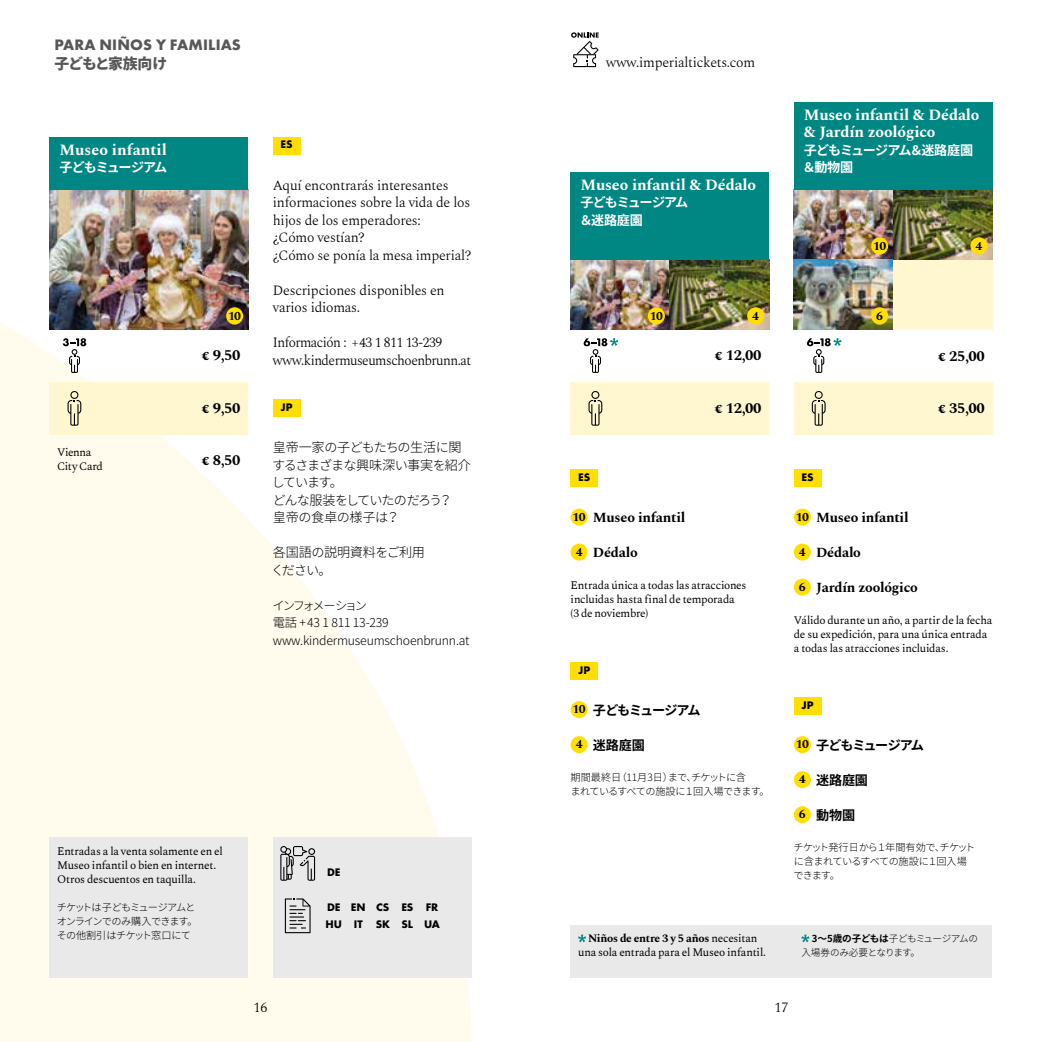
<style>
.page{position:relative;width:1042px;height:1042px;background:#fff}
.page>*{position:absolute;margin:0;border:0;box-sizing:border-box;transform-origin:0 0}
.t1{font:700 15.75px/17.5px "Spectral";letter-spacing:-.01em;color:#fff}
.t2{font:700 15.75px "Futura PT";letter-spacing:.01em;color:#575756}
.t3{font:700 14.88px "Spectral";letter-spacing:-.025em;color:#000}
.t4{font:900 14.88px "Noto Sans JP";letter-spacing:-.055em;color:#575756}
.t5{font:300 14px/17.5px "Spectral";letter-spacing:-.015em;color:#000}
.t6{font:700 14px "Spectral";letter-spacing:-.02em;color:#000}
.t7{font:300 14px/17.5px "Spectral";letter-spacing:-.04em;color:#000}
.t8{font:300 13.12px/17.5px "Noto Sans JP";letter-spacing:-.035em;color:#000}
.t9{font:700 13.12px/17.5px "Noto Sans JP";letter-spacing:-.07em;color:#fff}
.t10{font:700 13.12px "Noto Sans JP";letter-spacing:-.095em;color:#000}
.t11{font:700 13.12px "Noto Sans JP";letter-spacing:-.065em;color:#000}
.t12{font:700 13.12px "Noto Sans JP";letter-spacing:-.095em;color:#fff}
.t13{font:300 12.25px/17.5px "Noto Sans JP";letter-spacing:-.015em;color:#000}
.t14{font:700 12.25px "Spectral";color:#000}
.t15{font:11.38px/14px "Spectral";letter-spacing:-.015em;color:#000}
.t16{font:700 11.38px/17.5px "Futura PT";letter-spacing:-.005em;color:#000}
.t17{font:11.38px/14px "Spectral";letter-spacing:-.035em;color:#000}
.t18{font:300 10.15px/14px "Noto Sans JP";letter-spacing:-.07em;color:#000}
.t19{font:300 9.62px/14px "Noto Sans JP";letter-spacing:-.055em;color:#000}
.s1{font-size:12.25px}
.s2{font-family:"Spectral";font-size:12.25px}
.s3{font-weight:700}
</style>
<div class="page">
<svg style="left:0;top:137px;width:471px;height:905px;fill:#fffced"></svg>
<img style="left:794px;top:190px;width:99px;height:70px">
<img style="left:50px;top:190px;width:198px;height:140px">
<div style="left:50px;top:382px;width:198px;height:53px;background:#fff7d0"></div>
<svg style="left:68px;top:391px;width:13px;height:35px"></svg>
<svg style="left:63px;top:338px;width:23px;height:35px"></svg>
<img style="left:794px;top:260px;width:99px;height:70px">
<div style="left:893px;top:260px;width:99px;height:70px;background:#fff7d0"></div>
<div style="left:794px;top:382px;width:198px;height:53px;background:#fff7d0"></div>
<svg style="left:812px;top:391px;width:13px;height:35px"></svg>
<div style="left:570px;top:382px;width:199px;height:53px;background:#fff7d0"></div>
<svg style="left:588px;top:391px;width:14px;height:35px"></svg>
<img style="left:570px;top:260px;width:100px;height:70px">
<img style="left:670px;top:260px;width:99px;height:70px">
<img style="left:893px;top:190px;width:99px;height:70px">
<svg style="left:571px;top:32px;width:28px;height:35px"></svg>
<svg style="left:584px;top:338px;width:34px;height:35px"></svg>
<svg style="left:807px;top:338px;width:34px;height:35px"></svg>
<div style="left:226px;top:307px;width:17px;height:18px;background:#ffdf00;border-radius:50%"></div>
<div style="left:648px;top:307px;width:17px;height:18px;background:#ffdf00;border-radius:50%"></div>
<div style="left:747px;top:307px;width:17px;height:18px;background:#ffdf00;border-radius:50%"></div>
<div style="left:871px;top:237px;width:17px;height:18px;background:#ffdf00;border-radius:50%"></div>
<div style="left:871px;top:307px;width:17px;height:18px;background:#ffdf00;border-radius:50%"></div>
<div style="left:970px;top:237px;width:17px;height:18px;background:#ffdf00;border-radius:50%"></div>
<div style="left:273px;top:837px;width:198px;height:140px;background:#e9e9e9"></div>
<svg style="left:280px;top:846px;width:35px;height:35px"></svg>
<svg style="left:285px;top:898px;width:25px;height:35px"></svg>
<div style="left:273px;top:137px;width:27px;height:18px;background:#ffdf00"></div>
<div style="left:273px;top:400px;width:27px;height:17px;background:#ffdf00"></div>
<div style="left:50px;top:137px;width:198px;height:53px;background:#008783"></div>
<div style="left:50px;top:837px;width:198px;height:140px;background:#e9e9e9"></div>
<div style="left:570px;top:925px;width:422px;height:52px;background:#e9e9e9"></div>
<svg style="left:801px;top:934px;width:8px;height:8px"></svg>
<svg style="left:578px;top:934px;width:8px;height:8px"></svg>
<div style="left:570px;top:470px;width:28px;height:17px;background:#ffdf00"></div>
<div style="left:570px;top:508px;width:17px;height:17px;background:#ffdf00;border-radius:50%"></div>
<div style="left:570px;top:543px;width:17px;height:17px;background:#ffdf00;border-radius:50%"></div>
<div style="left:570px;top:662px;width:28px;height:18px;background:#ffdf00"></div>
<div style="left:570px;top:701px;width:17px;height:17px;background:#ffdf00;border-radius:50%"></div>
<div style="left:570px;top:736px;width:17px;height:17px;background:#ffdf00;border-radius:50%"></div>
<div style="left:794px;top:470px;width:27px;height:17px;background:#ffdf00"></div>
<div style="left:794px;top:508px;width:17px;height:17px;background:#ffdf00;border-radius:50%"></div>
<div style="left:794px;top:543px;width:17px;height:17px;background:#ffdf00;border-radius:50%"></div>
<div style="left:794px;top:578px;width:17px;height:17px;background:#ffdf00;border-radius:50%"></div>
<div style="left:794px;top:697px;width:27px;height:18px;background:#ffdf00"></div>
<div style="left:794px;top:736px;width:17px;height:17px;background:#ffdf00;border-radius:50%"></div>
<div style="left:794px;top:771px;width:17px;height:17px;background:#ffdf00;border-radius:50%"></div>
<div style="left:794px;top:806px;width:17px;height:17px;background:#ffdf00;border-radius:50%"></div>
<div style="left:794px;top:102px;width:198px;height:88px;background:#008783"></div>
<div style="left:570px;top:172px;width:199px;height:88px;background:#008783"></div>
<h1 class="t2" style="left:55px;top:34px;width:188px">PARA NIÑOS Y FAMILIAS</h1>
<h2 class="t4" style="left:55px;top:55px;width:114px">子どもと家族向け</h2>
<p class="t5" style="left:606px;top:53px;width:151px">www.imperialtickets.com</p>
<h1 class="t1" style="left:60px;top:140px;width:109px">Museo infantil</h1>
<p class="t12" style="left:60px;top:160px;width:109px">子どもミュージアム</p>
<p class="t17" style="left:57px;top:444px;width:47px">Vienna<br>City Card</p>
<p class="t16" style="left:280px;top:136px;width:14px">ES</p>
<p class="t5" style="left:273px;top:175px;width:200px">Aquí encontrarás interesantes informaciones sobre la vida de los hijos de los emperadores:<br>¿Cómo vestían?<br>¿Cómo se ponía la mesa imperial?</p>
<p class="t5" style="left:273px;top:280px;width:173px">Descripciones disponibles en varios idiomas.</p>
<p class="t7" style="left:273px;top:333px;width:200px">Información : + 43 1 811 13-239 www.kindermuseumschoenbrunn.at</p>
<p class="t16" style="left:280px;top:398px;width:14px">JP</p>
<p class="t8" style="left:272px;top:439px;width:200px">皇帝一家の子どもたちの生活に関するさまざまな興味深い事実を紹介しています。<br>どんな服装をしていたのだろう？<br>皇帝の食卓の様子は？</p>
<p class="t8" style="left:271px;top:544px;width:155px">各国語の説明資料をご利用ください。</p>
<p class="t13" style="left:272px;top:597px;width:199px">インフォメーション<br>電話 +43 1 811 13-239 www.kindermuseumschoenbrunn.at</p>
<h1 class="t1" style="left:580px;top:175px;width:177px">Museo infantil &amp; Dédalo</h1>
<p class="t9" style="left:579px;top:194px;width:110px">子どもミュージアム＆迷路庭園</p>
<p class="t14" style="left:228px;top:307px;width:15px">10</p>
<p class="t14" style="left:650px;top:307px;width:15px">10</p>
<p class="t14" style="left:752px;top:307px;width:8px">4</p>
<h2 class="t3" style="left:714px;top:345px;width:49px">€ 12,00</h2>
<h2 class="t3" style="left:201px;top:345px;width:41px">€ 9,50</h2>
<h2 class="t3" style="left:201px;top:397px;width:41px">€ 9,50</h2>
<h2 class="t3" style="left:714px;top:397px;width:49px">€ 12,00</h2>
<h2 class="t3" style="left:201px;top:449px;width:41px">€ 8,50</h2>
<p class="t16" style="left:578px;top:468px;width:14px">ES</p>
<p class="t6" style="left:572px;top:507px;width:114px"><span class="s1">10</span> Museo infantil</p>
<p class="t6" style="left:576px;top:542px;width:64px"><span class="s1">4</span> Dédalo</p>
<p class="t15" style="left:570px;top:577px;width:177px">Entrada única a todas las atracciones incluidas hasta final de temporada<br>(3 de noviembre)</p>
<p class="t16" style="left:578px;top:661px;width:14px">JP</p>
<p class="t10" style="left:572px;top:702px;width:130px"><span class="s2">10</span> 子どもミュージアム</p>
<p class="t11" style="left:576px;top:737px;width:71px"><span class="s2">4</span> 迷路庭園</p>
<p class="t18" style="left:570px;top:771px;width:201px">期間最終日（11月3日）まで、チケットに含<br>まれているすべての施設に１回入場できます。</p>
<p class="t15" style="left:57px;top:843px;width:167px">Entradas a la venta solamente en el<br>Museo infantil o bien en internet.<br>Otros descuentos en taquilla.</p>
<p class="t18" style="left:57px;top:900px;width:142px">チケットは子どもミュージアムとオンラインでのみ購入できます。その他割引はチケット窓口にて</p>
<p class="t16" style="left:327px;top:863px;width:15px">DE</p>
<p class="t16" style="left:325px;top:898px;width:114px">DE EN CS ES FR<br>HU</p>
<p class="t16" style="left:376px;top:915px;width:66px">SK SL UA</p>
<p class="t16" style="left:354px;top:915px;width:10px">IT</p>
<p class="t15" style="left:578px;top:931px;width:189px;text-align:center"><span class="s3">Niños de entre 3 y 5 años</span> necesitan una sola entrada para el Museo infantil.</p>
<h1 class="t1" style="left:804px;top:105px;width:177px">Museo infantil &amp; Dédalo &amp; Jardín zoológico</h1>
<p class="t9" style="left:802px;top:141px;width:172px">子どもミュージアム＆迷路庭園＆動物園</p>
<p class="t14" style="left:873px;top:237px;width:15px">10</p>
<p class="t14" style="left:876px;top:307px;width:8px">6</p>
<p class="t14" style="left:975px;top:237px;width:8px">4</p>
<h2 class="t3" style="left:937px;top:345px;width:49px">€ 25,00</h2>
<h2 class="t3" style="left:937px;top:397px;width:49px">€ 35,00</h2>
<p class="t16" style="left:801px;top:468px;width:14px">ES</p>
<p class="t6" style="left:796px;top:507px;width:114px"><span class="s1">10</span> Museo infantil</p>
<p class="t6" style="left:799px;top:542px;width:64px"><span class="s1">4</span> Dédalo</p>
<p class="t6" style="left:799px;top:577px;width:120px"><span class="s1">6</span> Jardín zoológico</p>
<p class="t15" style="left:794px;top:612px;width:200px">Válido durante un año, a partir de la fecha de su expedición, para una única entrada a todas las atracciones incluidas.</p>
<p class="t16" style="left:801px;top:696px;width:14px">JP</p>
<p class="t10" style="left:796px;top:737px;width:130px"><span class="s2">10</span> 子どもミュージアム</p>
<p class="t11" style="left:799px;top:772px;width:71px"><span class="s2">4</span> 迷路庭園</p>
<p class="t11" style="left:799px;top:807px;width:58px"><span class="s2">6</span> 動物園</p>
<p class="t18" style="left:793px;top:841px;width:183px">チケット発行日から１年間有効で、チケットに含まれているすべての施設に１回入場できます。</p>
<p class="t19" style="left:801px;top:932px;width:178px;text-indent:10px"><span class="s3">3～5歳の子どもは</span>子どもミュージアムの入場券のみ必要となります。</p>
<p class="t5" style="left:254px;top:998px;width:15px">16</p>
<p class="t5" style="left:774px;top:998px;width:15px">17</p>
</div>
